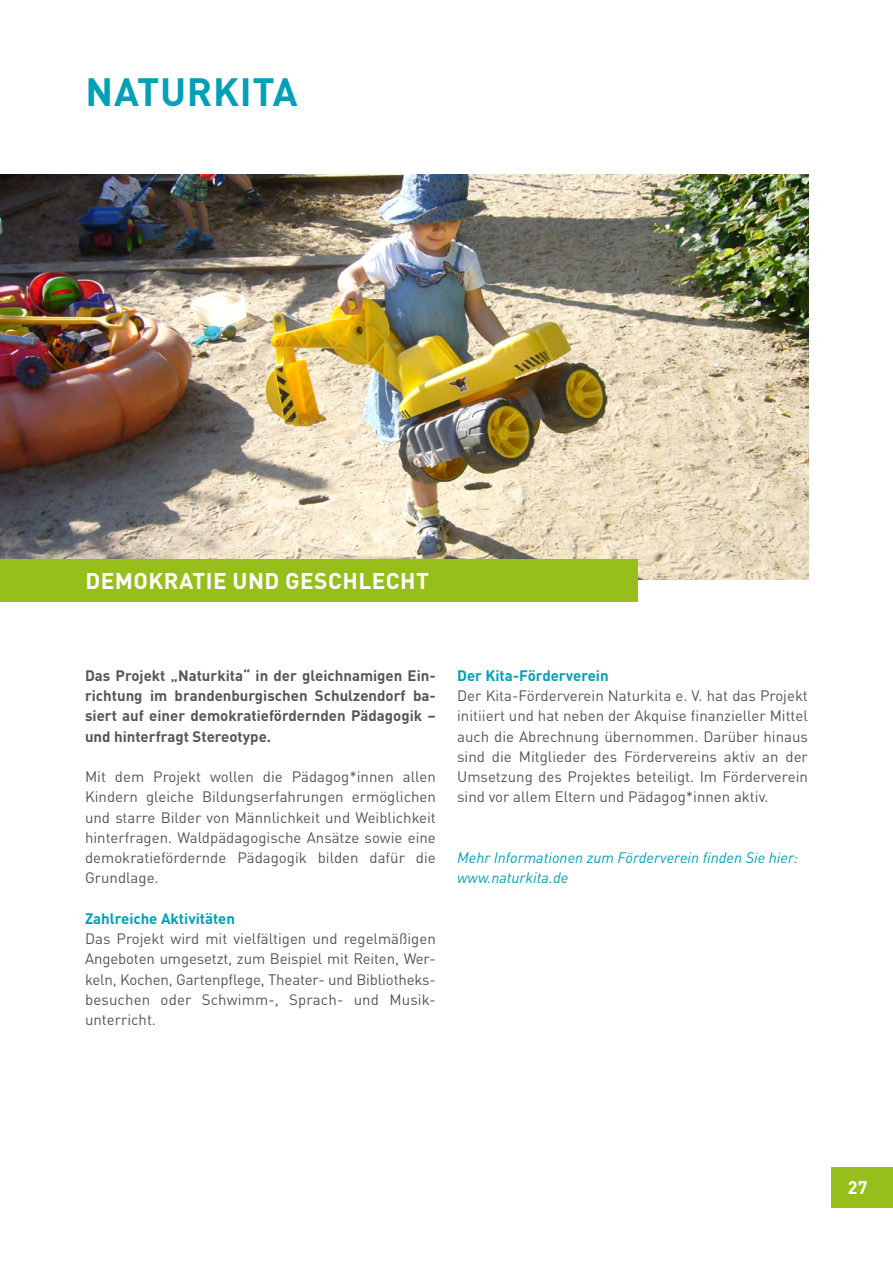
<style>
.page{position:relative;width:893px;height:1263px;background:#fff}
.page>*{position:absolute;margin:0;border:0;box-sizing:border-box;transform-origin:0 0}
.t1{font:700 39px "DIN Pro";letter-spacing:.02em;color:#00a0b7}
.t2{font:700 22.5px "DIN Pro";letter-spacing:.02em;color:#fff}
.t3{font:700 18px "DIN Pro";color:#fff}
.t4{font:15px/20.2px "DIN Pro";color:#565656;text-align:justify}
.t5{font:700 15px/20.2px "DIN Pro";color:#565656;text-align:justify}
.t6{font:italic 15px/20.2px "DIN Pro";color:#00a0b7}
.t7{font:700 15px "DIN Pro";color:#00a0b7}
</style>
<div class="page">
<div style="left:831px;top:1167px;width:62px;height:40px;background:#97bf1b"></div>
<img style="left:0;top:174px;width:808px;height:406px">
<div style="left:0;top:559px;width:638px;height:43px;background:#97bf1b"></div>
<h1 class="t1" style="left:86px;top:62px;width:214px">NATURKITA</h1>
<h2 class="t2" style="left:86px;top:563px;width:345px">DEMOKRATIE UND GESCHLECHT</h2>
<p class="t5" style="left:85px;top:664px;width:352px">Das Projekt „Naturkita“ in der gleichnamigen Ein&shy;richtung im brandenburgischen Schulzendorf ba&shy;siert auf einer demokratiefördernden Pädagogik – und hinterfragt Stereotype.</p>
<p class="t4" style="left:85px;top:766px;width:352px">Mit dem Projekt wollen die Pädagog*innen allen Kindern gleiche Bildungserfahrungen ermöglichen und starre Bilder von Männlichkeit und Weiblichkeit hinterfragen. Waldpädagogische Ansätze sowie eine demokratiefördernde Pädagogik bilden dafür die Grundlage.</p>
<p class="t7" style="left:85px;top:907px;width:152px">Zahlreiche Aktivitäten</p>
<p class="t4" style="left:85px;top:928px;width:352px;text-align:left">Das Projekt wird mit vielfältigen und regelmäßigen Angeboten umgesetzt, zum Beispiel mit Reiten, Wer&shy;keln, Kochen, Gartenpflege, Theater- und Bibliotheks&shy;besuchen oder Schwimm-, Sprach- und Musik&shy;unterricht.</p>
<p class="t7" style="left:457px;top:664px;width:153px">Der Kita-Förderverein</p>
<p class="t4" style="left:457px;top:685px;width:352px">Der Kita-Förderverein Naturkita e. V. hat das Projekt initiiert und hat neben der Akquise finanzieller Mittel auch die Abrechnung übernommen. Darüber hinaus sind die Mitglieder des Fördervereins aktiv an der Umsetzung des Projektes beteiligt. Im Förderverein sind vor allem Eltern und Pädagog*innen aktiv.</p>
<p class="t6" style="left:457px;top:846px;width:342px">Mehr Informationen zum Förderverein finden Sie hier: www.naturkita.de</p>
<p class="t3" style="left:848px;top:1173px;width:21px">27</p>
</div>
